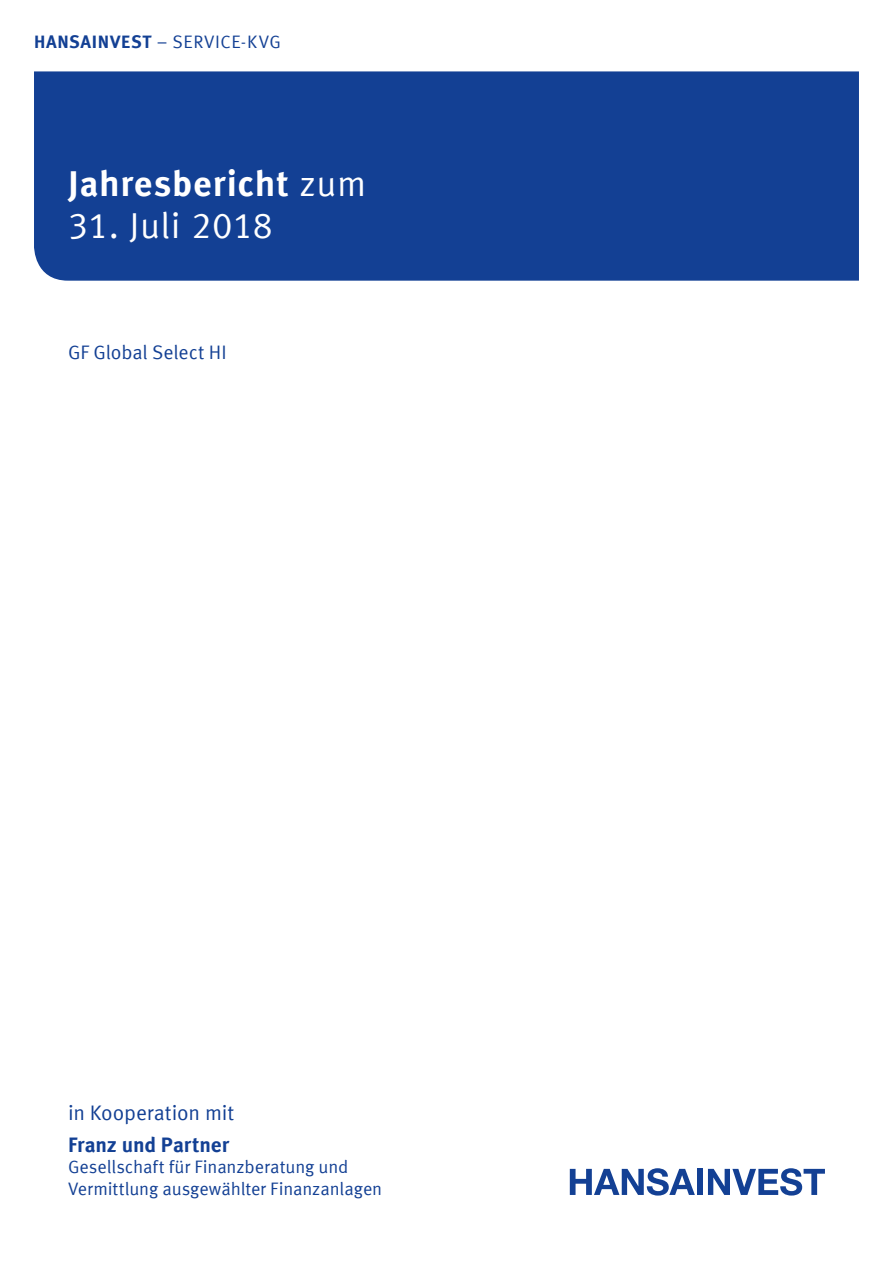
<style>
.page{position:relative;width:893px;height:1263px;background:#fff}
.page>*{position:absolute;margin:0;border:0;box-sizing:border-box;transform-origin:0 0}
.t1{font:700 36px "Meta Offc Pro";letter-spacing:.02em;color:#fff}
.t2{font:36px "Meta Offc Pro Norm";letter-spacing:.005em;color:#fff}
.t3{font:21px "Meta Offc Pro Norm";letter-spacing:-.005em;color:#134094}
.t4{font:700 21px "Meta Offc Pro";letter-spacing:-.005em;color:#134094}
.t5{font:19.5px "Meta Offc Pro Norm";letter-spacing:-.005em;color:#134094}
.t6{font:18px/21.6px "Meta Offc Pro Norm";letter-spacing:-.005em;color:#134094}
.t7{font:18px "Meta Offc Pro Norm";letter-spacing:.03em;color:#134094}
.s1{font-family:"Meta Offc Pro";font-weight:700}
.s2{font-family:"Meta Offc Pro Norm";font-weight:400}
</style>
<div class="page">
<div style="left:34px;top:71px;width:825px;height:210px;background:#134094"></div>
<svg style="left:570px;top:1168px;width:125px;height:27px"></svg>
<div style="left:697px;top:1169px;width:6px;height:26px;background:#134094"></div>
<svg style="left:708px;top:1168px;width:117px;height:27px"></svg>
<p class="t7" style="left:34px;top:28px;width:248px"><span class="s1">HANSAINVEST</span> – SERVICE-KVG</p>
<h1 class="t1" style="left:68px;top:155px;width:300px">Jahresbericht <span class="s2">zum</span></h1>
<h1 class="t2" style="left:68px;top:198px;width:207px">31. Juli 2018</h1>
<p class="t5" style="left:68px;top:338px;width:160px">GF Global Select HI</p>
<p class="t3" style="left:68px;top:1097px;width:168px">in Kooperation mit</p>
<p class="t4" style="left:68px;top:1128px;width:163px">Franz und Partner</p>
<p class="t6" style="left:68px;top:1155px;width:316px">Gesellschaft für Finanzberatung und<br>Vermittlung ausgewählter Finanzanlagen</p>
</div>
